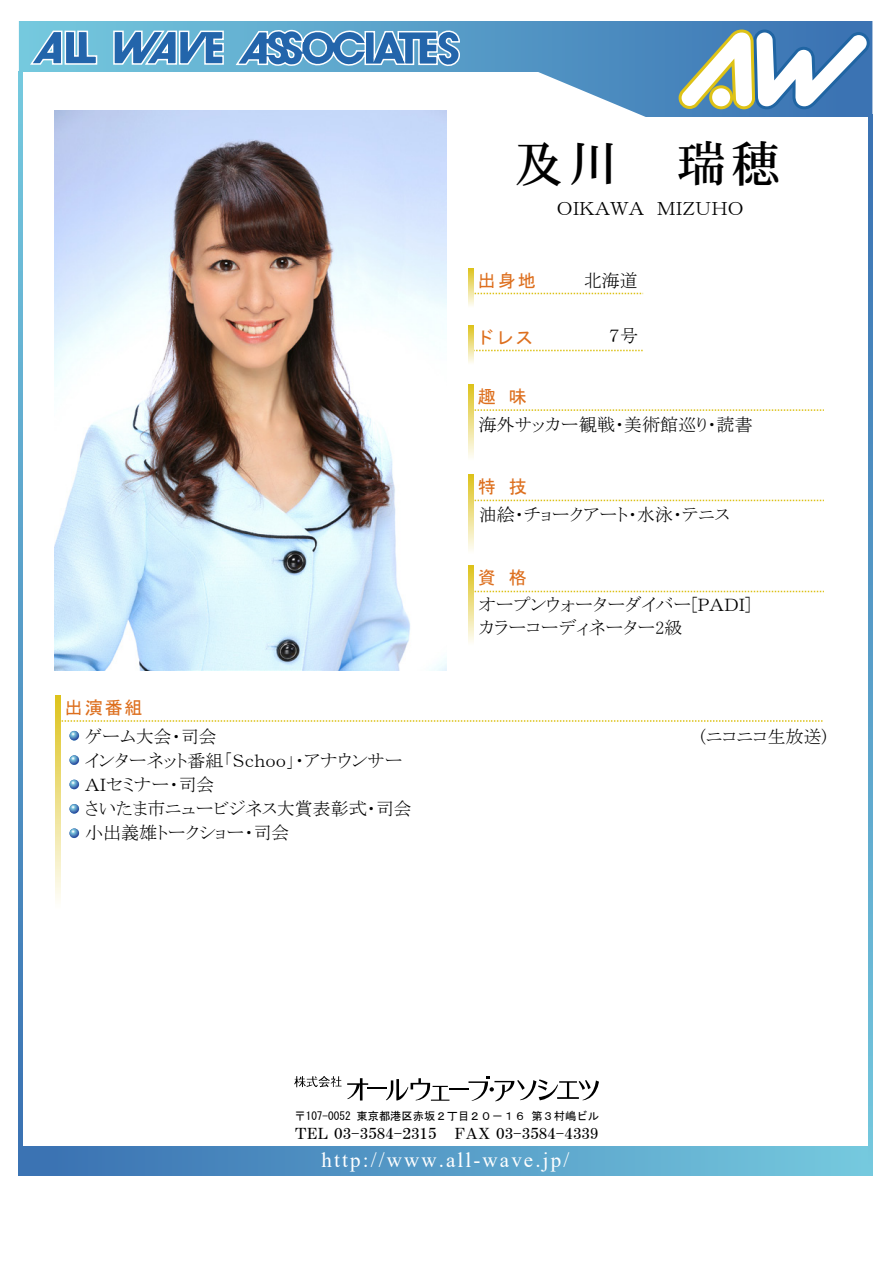
<style>
.page{position:relative;width:893px;height:1263px;background:#fff}
.page>*{position:absolute;margin:0;border:0;box-sizing:border-box;transform-origin:0 0}
.t1{font:49.2px "DFHS Mincho W5 WINP RKSJ H";color:#000}
.t2{font:21px "Times New Roman";letter-spacing:.1em;color:#fff}
.t3{font:19.05px "MS P Mincho";color:#000}
.t4{font:18px/24px "MS P Mincho";color:#000}
.t5{font:18px "MS Gothic";letter-spacing:.1em;color:#dd6f1e}
.t6{font:15px "HGS Mincho B";color:#000;scale:1.19 1}
.t7{font:11.25px "MS Gothic";color:#000}
</style>
<div class="page">
<div style="left:21px;top:1147px;width:849px;height:29px;background:linear-gradient(to right,#3970b1,#75c9de)"></div>
<svg style="left:868px;top:117px;width:4px;height:1059px;background:#579cc7"></svg>
<svg style="left:19px;top:117px;width:3px;height:1059px;background:#559ac6"></svg>
<svg style="left:347px;top:1076px;width:252px;height:25px"></svg>
<svg style="left:294px;top:1076px;width:47px;height:11px"></svg>
<svg style="left:19px;top:21px;width:853px;height:96px"></svg>
<svg style="left:677px;top:21px;width:194px;height:90px"></svg>
<svg style="left:29px;top:26px;width:431px;height:45px;background:#66a2cb"></svg>
<svg style="left:60px;top:720px;width:763px;height:2px;background:#f1e7a7"></svg>
<svg style="left:56px;top:695px;width:4px;height:205px"></svg>
<svg style="left:473px;top:409px;width:351px;height:2px"></svg>
<svg style="left:468px;top:384px;width:5px;height:74px"></svg>
<svg style="left:473px;top:293px;width:170px;height:1px"></svg>
<svg style="left:473px;top:350px;width:170px;height:1px"></svg>
<svg style="left:473px;top:500px;width:351px;height:1px"></svg>
<svg style="left:468px;top:475px;width:5px;height:76px"></svg>
<svg style="left:473px;top:591px;width:351px;height:1px"></svg>
<svg style="left:468px;top:566px;width:5px;height:76px"></svg>
<svg style="left:69px;top:731px;width:10px;height:10px"></svg>
<svg style="left:69px;top:755px;width:10px;height:10px"></svg>
<svg style="left:69px;top:780px;width:10px;height:9px"></svg>
<svg style="left:69px;top:804px;width:10px;height:10px"></svg>
<svg style="left:69px;top:828px;width:10px;height:10px"></svg>
<svg style="left:468px;top:268px;width:5px;height:38px"></svg>
<svg style="left:468px;top:325px;width:5px;height:38px"></svg>
<img style="left:54px;top:111px;width:392px;height:560px">
<h1 class="t1" style="left:514px;top:139px;width:267px">及川　瑞穂</h1>
<p class="t3" style="left:557px;top:199px;width:188px">ＯＩＫＡＷＡ　ＭＩＺＵＨＯ</p>
<p class="t5" style="left:478px;top:271px;width:59px">出身地</p>
<p class="t5" style="left:475px;top:328px;width:59px">ドレス</p>
<p class="t5" style="left:478px;top:388px;width:50px">趣 味</p>
<p class="t4" style="left:583px;top:269px;width:55px">北海道</p>
<p class="t4" style="left:608px;top:324px;width:31px">７号</p>
<p class="t4" style="left:478px;top:413px;width:275px">海外サッカー観戦・美術館巡り・読書</p>
<p class="t5" style="left:478px;top:478px;width:50px">特 技</p>
<p class="t4" style="left:478px;top:503px;width:252px">油絵・チョークアート・水泳・テニス</p>
<p class="t5" style="left:478px;top:569px;width:50px">資 格</p>
<p class="t5" style="left:65px;top:698px;width:79px">出演番組</p>
<p class="t4" style="left:478px;top:593px;width:274px;line-height:22.5px">オープンウォーターダイバー[ＰＡＤＩ]カラーコーディネーター2級</p>
<p class="t4" style="left:85px;top:724px;width:328px">ゲーム大会・司会<br>インターネット番組「Ｓｃｈｏｏ」・アナウンサー<br>ＡＩセミナー・司会<br>さいたま市ニュービジネス大賞表彰式・司会小出義雄トークショー・司会</p>
<p class="t4" style="left:700px;top:724px;width:128px">(ニコニコ生放送)</p>
<p class="t7" style="left:294px;top:1110px;width:306px">〒107-0052 東京都港区赤坂２丁目２０－１６ 第３村嶋ビル</p>
<p class="t6" style="left:295px;top:1126px;width:257px">TEL 03-3584-2315　FAX 03-3584-4339</p>
<p class="t2" style="left:321px;top:1145px;width:249px">http://www.all-wave.jp/</p>
</div>
